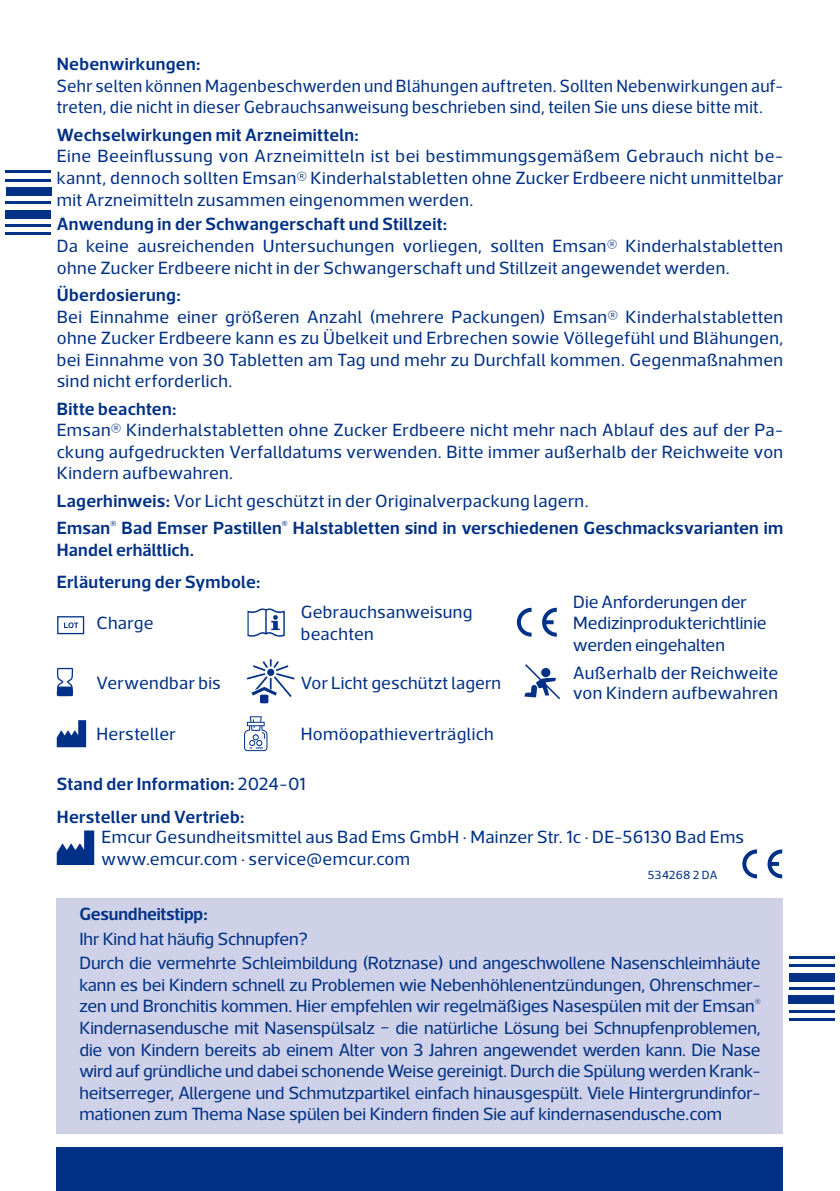
<style>
.page{position:relative;width:840px;height:1191px;background:#fff}
.page>*{position:absolute;margin:0;border:0;box-sizing:border-box;transform-origin:0 0}
.t1{font:18px/21.6px "Acto";letter-spacing:.015em;color:#003186}
.t2{font:600 18px/27.2px "Acto";letter-spacing:.015em;color:#003186}
.t3{font:18px/21.6px "Acto";letter-spacing:.015em;color:#003186;scale:.96 1}
.t4{font:18px/24.4px "Acto";letter-spacing:-.01em;color:#003186}
.t5{font:600 18px "Acto";letter-spacing:-.01em;color:#003186}
.t6{font:12px "Acto";letter-spacing:.025em;color:#003186}
.s1{font-weight:400}
</style>
<div class="page">
<div style="left:57px;top:898px;width:725px;height:35px;background:#ced1e7"></div>
<div style="left:57px;top:922px;width:725px;height:35px;background:#ced1e7"></div>
<div style="left:57px;top:947px;width:725px;height:186px;background:#ced1e7"></div>
<div style="left:57px;top:616px;width:27px;height:18px;border:1px solid #003186"></div>
<svg style="left:64px;top:622px;width:14px;height:6px"></svg>
<img style="left:247px;top:608px;width:38px;height:29px">
<svg style="left:516px;top:608px;width:15px;height:28px"></svg>
<svg style="left:542px;top:608px;width:14px;height:29px"></svg>
<svg style="left:57px;top:668px;width:16px;height:28px"></svg>
<img style="left:246px;top:659px;width:49px;height:45px">
<svg style="left:524px;top:664px;width:36px;height:35px"></svg>
<svg style="left:57px;top:720px;width:29px;height:27px"></svg>
<svg style="left:244px;top:716px;width:23px;height:35px"></svg>
<svg style="left:57px;top:830px;width:37px;height:35px"></svg>
<div style="left:6px;top:210px;width:45px;height:8px;background:#003186"></div>
<hr style="left:6px;top:201px;width:45px;height:3px;background:#003186">
<hr style="left:6px;top:179px;width:45px;height:2px;background:#003186">
<hr style="left:6px;top:170px;width:45px;height:3px;background:#003186">
<div style="left:6px;top:187px;width:45px;height:9px;background:#003186"></div>
<hr style="left:6px;top:232px;width:45px;height:3px;background:#003186">
<hr style="left:6px;top:224px;width:45px;height:3px;background:#003186">
<div style="left:57px;top:1147px;width:725px;height:44px;background:#003186"></div>
<svg style="left:742px;top:849px;width:14px;height:29px"></svg>
<svg style="left:767px;top:849px;width:14px;height:29px"></svg>
<div style="left:788px;top:973px;width:45px;height:8px;background:#003186"></div>
<hr style="left:788px;top:987px;width:45px;height:3px;background:#003186">
<hr style="left:788px;top:1009px;width:45px;height:3px;background:#003186">
<hr style="left:788px;top:1018px;width:45px;height:3px;background:#003186">
<div style="left:788px;top:995px;width:45px;height:9px;background:#003186"></div>
<hr style="left:788px;top:956px;width:45px;height:2px;background:#003186">
<hr style="left:788px;top:964px;width:45px;height:3px;background:#003186">
<p class="t2" style="left:57px;top:50px;width:145px">Nebenwirkungen:</p>
<p class="t3" style="left:57px;top:75px;width:757px">Sehr selten können Magenbeschwerden und Blähungen auftreten. Sollten Nebenwirkungen auf&shy;treten, die nicht in dieser Gebrauchsanweisung beschrieben sind, teilen Sie uns diese bitte mit.</p>
<p class="t2" style="left:57px;top:120px;width:303px">Wechselwirkungen mit Arzneimitteln:</p>
<p class="t1" style="left:57px;top:145px;width:727px;text-align:justify">Eine Beeinflussung von Arzneimitteln ist bei bestimmungsgemäßem Gebrauch nicht be&shy;kannt, dennoch sollten Emsan® Kinderhalstabletten ohne Zucker Erdbeere nicht unmittelbar mit Arzneimitteln zusammen eingenommen werden.</p>
<p class="t2" style="left:57px;top:210px;width:392px">Anwendung in der Schwangerschaft und Stillzeit:</p>
<p class="t1" style="left:57px;top:235px;width:727px">Da keine ausreichenden Untersuchungen vorliegen, sollten Emsan® Kinderhalstabletten ohne Zucker Erdbeere nicht in der Schwangerschaft und Stillzeit angewendet werden.</p>
<p class="t2" style="left:57px;top:281px;width:125px">Überdosierung:</p>
<p class="t1" style="left:57px;top:305px;width:727px;text-align:justify">Bei Einnahme einer größeren Anzahl (mehrere Packungen) Emsan® Kinderhalstabletten ohne Zucker Erdbeere kann es zu Übelkeit und Erbrechen sowie Völlegefühl und Blähungen, bei Einnahme von 30 Tabletten am Tag und mehr zu Durchfall kommen. Gegenmaßnahmen sind nicht erforderlich.</p>
<p class="t2" style="left:57px;top:394px;width:121px">Bitte beachten:</p>
<p class="t1" style="left:57px;top:419px;width:727px;text-align:justify">Emsan® Kinderhalstabletten ohne Zucker Erdbeere nicht mehr nach Ablauf des auf der Pa&shy;ckung aufgedruckten Verfalldatums verwenden. Bitte immer außerhalb der Reichweite von Kindern aufbewahren.</p>
<p class="t2" style="left:57px;top:486px;width:727px">Lagerhinweis: <span class="s1">Vor Licht geschützt in der Originalverpackung lagern.<br></span>Emsan<sup>®</sup> Bad Emser Pastillen<sup>®</sup> Halstabletten sind in verschiedenen Geschmacksvarianten im</p>
<p class="t2" style="left:57px;top:532px;width:205px;line-height:32.8px">Handel erhältlich.<br>Erläuterung der Symbole:</p>
<p class="t1" style="left:96px;top:612px;width:58px">Charge</p>
<p class="t1" style="left:300px;top:601px;width:173px">Gebrauchsanweisung beachten</p>
<p class="t1" style="left:573px;top:590px;width:195px">Die Anforderungen der<br>Medizinprodukterichtlinie werden eingehalten</p>
<p class="t1" style="left:96px;top:672px;width:126px">Verwendbar bis</p>
<p class="t1" style="left:300px;top:672px;width:202px">Vor Licht geschützt lagern</p>
<p class="t1" style="left:573px;top:662px;width:206px;line-height:20px">Außerhalb der Reichweite von Kindern aufbewahren</p>
<p class="t1" style="left:96px;top:723px;width:81px">Hersteller</p>
<p class="t1" style="left:300px;top:723px;width:194px">Homöopathieverträglich</p>
<p class="t2" style="left:57px;top:767px;width:250px;line-height:33px">Stand der Information: <span class="s1">2024-01<br></span>Hersteller und Vertrieb:</p>
<p class="t1" style="left:101px;top:825px;width:644px">Emcur Gesundheitsmittel aus Bad Ems GmbH · Mainzer Str. 1c · DE-56130 Bad Ems www.emcur.com · service@emcur.com</p>
<p class="t6" style="left:647px;top:868px;width:71px">534268 2 DA</p>
<p class="t5" style="left:79px;top:903px;width:130px">Gesundheitstipp:</p>
<p class="t4" style="left:79px;top:926px;width:682px">Ihr Kind hat häufig Schnupfen?<br>Durch die vermehrte Schleimbildung (Rotznase) und angeschwollene Nasenschleimhäute</p>
<p class="t1" style="left:79px;top:973px;width:682px;text-align:justify">kann es bei Kindern schnell zu Problemen wie Nebenhöhlenentzündungen, Ohrenschmer&shy;zen und Bronchitis kommen. Hier empfehlen wir regelmäßiges Nasespülen mit der Emsan<sup>® </sup>Kindernasendusche mit Nasenspülsalz − die natürliche Lösung bei Schnupfenproblemen, die von Kindern bereits ab einem Alter von 3 Jahren angewendet werden kann. Die Nase wird auf gründliche und dabei schonende Weise gereinigt. Durch die Spülung werden Krank&shy;heitserreger, Allergene und Schmutzpartikel einfach hinausgespült. Viele Hintergrundinfor&shy;mationen zum Thema Nase spülen bei Kindern finden Sie auf kindernasendusche.com</p>
</div>
